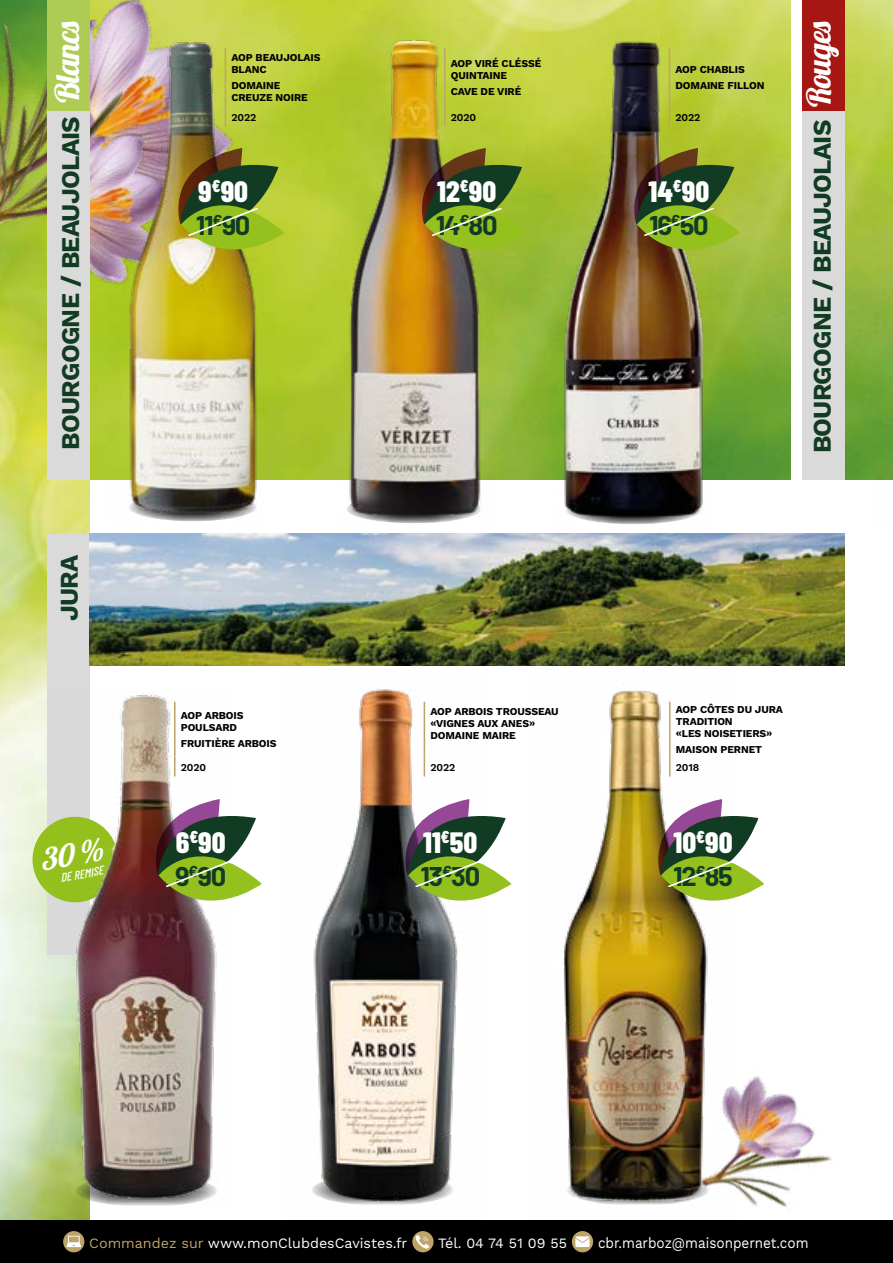
<style>
.page{position:relative;width:893px;height:1263px;background:#fff}
.page>*{position:absolute;margin:0;border:0;box-sizing:border-box;transform-origin:0 0}
.t1{font:800 29.4px "Barlow Condensed";color:#fff}
.t2{font:700 26.4px "Barlow";letter-spacing:-.05em;color:#123b23}
.t3{font:700 25.5px "Work Sans";letter-spacing:-.03em;color:#123b23}
.t4{font:15px "Work Sans";color:#fff;scale:.9 1}
.t5{font:14.25px "Work Sans";color:#fff}
.t6{font:italic 500 12px "Barlow Condensed";color:#fff}
.t7{font:700 10.5px/12px "Work Sans";letter-spacing:-.01em;color:#000}
.t8{font:600 10.5px "Work Sans";letter-spacing:-.01em;color:#000}
.s1{font-family:"Lobster";font-weight:400;font-size:33px;color:#fff}
.s2{color:#bfa468}
</style>
<div class="page">
<img style="left:89px;top:0;width:702px;height:479px">
<img style="left:0;top:350px;width:89px;height:870px">
<img style="left:0;top:0;width:333px;height:350px">
<img style="left:0;top:56px;width:109px;height:284px">
<img style="left:844px;top:0;width:49px;height:479px">
<div style="left:47px;top:0;width:42px;height:479px;background:#dadada"></div>
<div style="left:802px;top:0;width:42px;height:479px;background:#dadada"></div>
<div style="left:47px;top:534px;width:42px;height:421px;background:#dadada"></div>
<svg style="left:75px;top:1175px;width:143px;height:32px"></svg>
<img style="left:109px;top:29px;width:155px;height:493px">
<img style="left:339px;top:19px;width:155px;height:504px">
<img style="left:554px;top:35px;width:158px;height:489px">
<img style="left:312px;top:689px;width:146px;height:516px">
<img style="left:530px;top:665px;width:206px;height:540px">
<hr style="left:225px;top:48px;width:1px;height:59px;background:#bfa468">
<svg style="left:225px;top:107px;width:1px;height:20px"></svg>
<hr style="left:444px;top:48px;width:1px;height:59px;background:#bfa468">
<svg style="left:444px;top:107px;width:1px;height:20px"></svg>
<hr style="left:669px;top:48px;width:1px;height:59px;background:#bfa468">
<svg style="left:669px;top:107px;width:1px;height:20px"></svg>
<hr style="left:424px;top:702px;width:1px;height:54px;background:#bfa468">
<svg style="left:424px;top:756px;width:1px;height:20px"></svg>
<hr style="left:669px;top:702px;width:1px;height:54px;background:#bfa468">
<svg style="left:669px;top:756px;width:1px;height:20px"></svg>
<div style="left:47px;top:0;width:42px;height:111px;background:#aecc53"></div>
<div style="left:802px;top:0;width:42px;height:111px;background:#a61612"></div>
<img style="left:873px;top:29px;width:20px;height:451px">
<img style="left:89px;top:534px;width:755px;height:131px">
<div style="left:33px;top:817px;width:85px;height:85px;background:#95c11f;border-radius:50%"></div>
<img style="left:39px;top:692px;width:179px;height:512px">
<hr style="left:892px;top:534px;width:1px;height:421px;background:#dadada">
<img style="left:647px;top:1030px;width:185px;height:182px">
<img style="left:163px;top:148px;width:121px;height:128px">
<svg style="left:141px;top:799px;width:121px;height:128px"></svg>
<svg style="left:390px;top:799px;width:121px;height:128px"></svg>
<svg style="left:643px;top:799px;width:121px;height:128px"></svg>
<svg style="left:407px;top:148px;width:121px;height:128px"></svg>
<img style="left:619px;top:148px;width:121px;height:128px">
<div style="left:0;top:1220px;width:893px;height:43px;background:#000"></div>
<svg style="left:63px;top:1231px;width:21px;height:21px"></svg>
<svg style="left:67px;top:1236px;width:14px;height:11px"></svg>
<svg style="left:412px;top:1231px;width:22px;height:21px"></svg>
<svg style="left:415px;top:1235px;width:14px;height:14px"></svg>
<div style="left:572px;top:1231px;width:21px;height:21px;background:#bfa468;border-radius:50%"></div>
<svg style="left:575px;top:1236px;width:15px;height:11px"></svg>
<svg style="left:43px;top:836px;width:60px;height:35px"></svg>
<h3 class="t3" style="left:56px;top:450px;width:431px;rotate:-90deg">BOURGOGNE / BEAUJOLAIS <span class="s1">Blancs</span></h3>
<h3 class="t3" style="left:807px;top:453px;width:435px;rotate:-90deg">BOURGOGNE / BEAUJOLAIS <span class="s1">Rouges</span></h3>
<p class="t7" style="left:231px;top:52px;width:91px">AOP BEAUJOLAIS<br>BLANC</p>
<p class="t7" style="left:231px;top:80px;width:78px">DOMAINE<br>CREUZE NOIRE</p>
<p class="t8" style="left:231px;top:111px;width:26px">2022</p>
<p class="t7" style="left:451px;top:58px;width:92px">AOP VIRÉ CLÉSSÉ<br>QUINTAINE</p>
<p class="t7" style="left:451px;top:86px;width:72px">CAVE DE VIRÉ</p>
<p class="t8" style="left:451px;top:111px;width:27px">2020</p>
<p class="t7" style="left:675px;top:62px;width:91px;line-height:16.2px">AOP CHABLIS<br>DOMAINE FILLON</p>
<p class="t8" style="left:675px;top:111px;width:26px">2022</p>
<h1 class="t1" style="left:198px;top:171px;width:51px">9<sup>€</sup>90</h1>
<h2 class="t2" style="left:196px;top:206px;width:56px">11<sup>€</sup>90</h2>
<h1 class="t1" style="left:437px;top:171px;width:61px">12<sup>€</sup>90</h1>
<h2 class="t2" style="left:436px;top:206px;width:63px">14<sup>€</sup>80</h2>
<h1 class="t1" style="left:649px;top:171px;width:62px">14<sup>€</sup>90</h1>
<h2 class="t2" style="left:649px;top:206px;width:61px">16<sup>€</sup>50</h2>
<h3 class="t3" style="left:54px;top:621px;width:68px;rotate:-90deg">JURA</h3>
<p class="t6" style="left:59px;top:869px;width:45px;rotate:-10deg">DE REMISE</p>
<p class="t7" style="left:181px;top:710px;width:64px">AOP ARBOIS<br>POULSARD</p>
<p class="t7" style="left:181px;top:738px;width:97px">FRUITIÈRE ARBOIS</p>
<p class="t8" style="left:181px;top:761px;width:27px">2020</p>
<h1 class="t1" style="left:176px;top:822px;width:51px">6<sup>€</sup>90</h1>
<h2 class="t2" style="left:175px;top:857px;width:53px">9<sup>€</sup>90</h2>
<p class="t7" style="left:430px;top:706px;width:130px">AOP ARBOIS TROUSSEAU «VIGNES AUX ANES»<br>DOMAINE MAIRE</p>
<p class="t8" style="left:430px;top:761px;width:26px">2022</p>
<h1 class="t1" style="left:423px;top:822px;width:56px">11<sup>€</sup>50</h1>
<h2 class="t2" style="left:420px;top:857px;width:61px">13<sup>€</sup>30</h2>
<p class="t7" style="left:676px;top:704px;width:109px">AOP CÔTES DU JURA<br>TRADITION<br>«LES NOISETIERS»</p>
<p class="t7" style="left:676px;top:744px;width:88px">MAISON PERNET</p>
<p class="t8" style="left:676px;top:761px;width:25px">2018</p>
<h1 class="t1" style="left:673px;top:822px;width:61px">10<sup>€</sup>90</h1>
<h2 class="t2" style="left:673px;top:857px;width:61px">12<sup>€</sup>85</h2>
<h3 class="t5" style="left:89px;top:1234px;width:320px"><span class="s2">Commandez sur</span> www.monClubdesCavistes.fr</h3>
<h3 class="t5" style="left:438px;top:1234px;width:130px">Tél. 04 74 51 09 55</h3>
<h3 class="t4" style="left:598px;top:1234px;width:235px">cbr.marboz@maisonpernet.com</h3>
</div>
